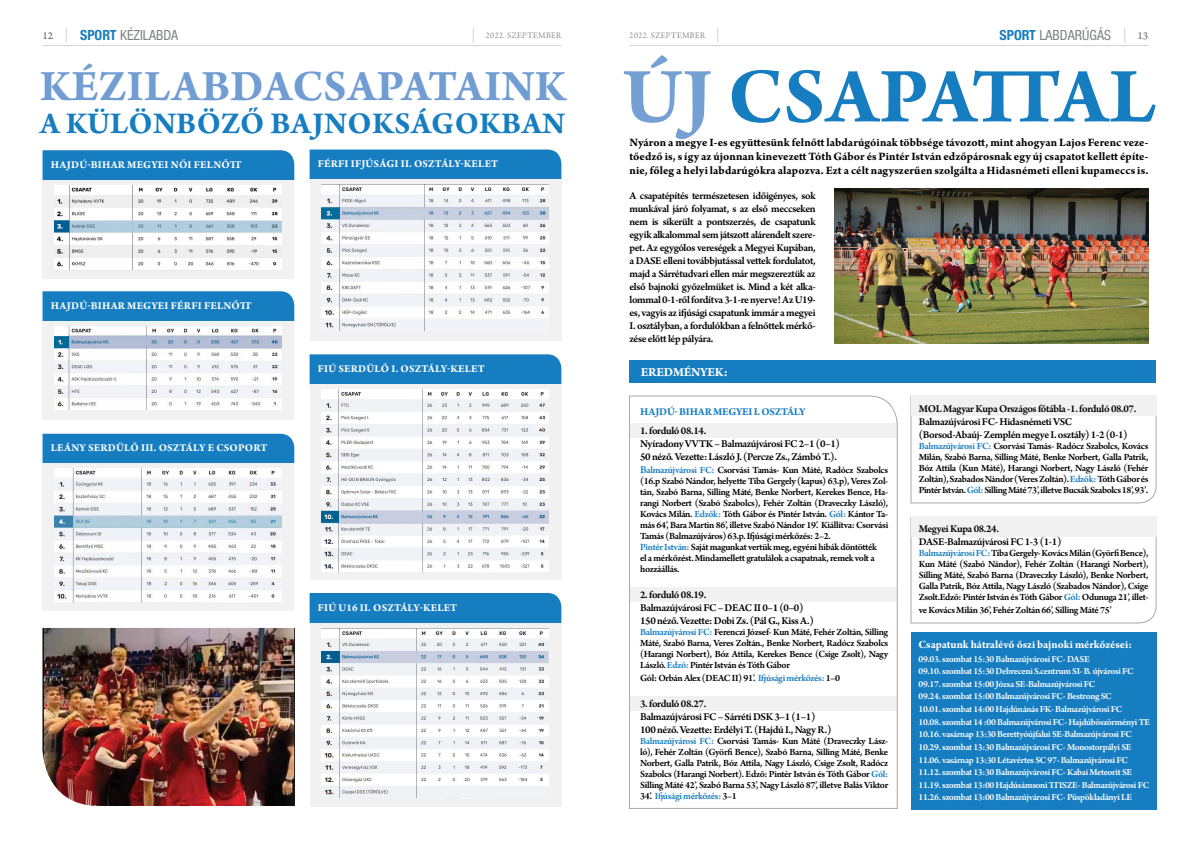
<style>
.page{position:relative;width:1191px;height:842px;background:#fff}
.page>*{position:absolute;margin:0;border:0;box-sizing:border-box;transform-origin:0 0}
.t1{font:700 82.8px "Arno Pro";letter-spacing:.01em;color:#167dc1}
.t2{font:700 46px "Arno Pro";letter-spacing:.01em;color:#719dd3}
.t3{font:700 32px "Arno Pro";letter-spacing:.01em;color:#167dc1}
.t4{font:condensed 14px "Helvetica Neue LT Pro";color:#808285}
.t5{font:700 13px "Arno Pro";letter-spacing:-.02em;color:#fff}
.t6{font:700 12px/14.4px "Arno Pro";letter-spacing:.01em;color:#000;text-align:justify}
.t7{font:700 11.7px "Arno Pro";color:#fff}
.t8{font:600 11px/13px "Arno Pro";letter-spacing:-.035em;color:#000}
.t9{font:700 11px "Arno Pro";letter-spacing:.02em;color:#fff}
.t10{font:700 11px "Arno Pro";letter-spacing:-.02em;color:#167dc1}
.t11{font:11px "Arno Pro Caption";color:#6d6e71}
.t12{font:600 10px/11px "Arno Pro";letter-spacing:-.035em;color:#000;text-align:justify}
.t13{font:600 9.7px/12.6px "Arno Pro";letter-spacing:-.03em;color:#fff}
.t14{font:9px "Arno Pro Light Display";letter-spacing:.06em;color:#6d6e71}
.s1{font-weight:700;color:#167dc1}
.s2{color:#75a0d4}
.s3{font-size:11px;color:#167dc1}
.s4{color:#167dc1}
.s5{font-size:11px}
</style>
<div class="page">
<div style="left:911px;top:632px;width:245px;height:178px;background:#167dc1"></div>
<div style="left:629px;top:360px;width:527px;height:23px;background:#167dc1"></div>
<svg style="left:910px;top:516px;width:246px;height:107px"></svg>
<svg style="left:910px;top:395px;width:246px;height:108px"></svg>
<div style="left:911px;top:395px;width:245px;height:21px;background:#f1f1f2"></div>
<div style="left:911px;top:516px;width:245px;height:21px;background:#f1f1f2"></div>
<svg style="left:629px;top:396px;width:268px;height:413px"></svg>
<hr style="left:43px;top:45px;width:518px;height:1px;background:#d1d3d4">
<svg style="left:66px;top:28px;width:1px;height:14px"></svg>
<svg style="left:473px;top:28px;width:1px;height:14px"></svg>
<hr style="left:629px;top:45px;width:519px;height:1px;background:#d1d3d4">
<svg style="left:717px;top:28px;width:1px;height:14px"></svg>
<svg style="left:1124px;top:28px;width:1px;height:14px"></svg>
<img style="left:835px;top:189px;width:313px;height:154px">
<div style="left:43px;top:150px;width:251px;height:30px;background:#167dc1"></div>
<div style="left:43px;top:180px;width:251px;height:99px;background:#f1f1f2"></div>
<img style="left:55px;top:185px;width:227px;height:85px">
<div style="left:310px;top:354px;width:251px;height:30px;background:#167dc1"></div>
<div style="left:310px;top:384px;width:251px;height:196px;background:#f1f1f2"></div>
<img style="left:322px;top:390px;width:227px;height:182px">
<div style="left:43px;top:291px;width:251px;height:30px;background:#167dc1"></div>
<div style="left:43px;top:321px;width:251px;height:99px;background:#f1f1f2"></div>
<img style="left:55px;top:326px;width:227px;height:84px">
<div style="left:43px;top:434px;width:251px;height:30px;background:#167dc1"></div>
<div style="left:43px;top:464px;width:251px;height:147px;background:#f1f1f2"></div>
<img style="left:55px;top:469px;width:227px;height:133px">
<div style="left:310px;top:593px;width:251px;height:30px;background:#167dc1"></div>
<div style="left:310px;top:623px;width:251px;height:183px;background:#f1f1f2"></div>
<img style="left:322px;top:628px;width:227px;height:170px">
<div style="left:310px;top:150px;width:251px;height:30px;background:#167dc1"></div>
<div style="left:310px;top:180px;width:251px;height:161px;background:#f1f1f2"></div>
<img style="left:322px;top:185px;width:227px;height:145px">
<img style="left:43px;top:628px;width:252px;height:178px">
<p class="t11" style="left:42px;top:29px;width:12px">12</p>
<h3 class="t4" style="left:80px;top:27px;width:47px"><span class="s1">SPORT</span> KÉZILA</h3>
<h3 class="t4" style="left:156px;top:27px;width:24px">BDA</h3>
<p class="t14" style="left:486px;top:30px;width:77px">2022. SZEPTEMBER</p>
<h2 class="t2" style="left:40px;top:59px;width:527px">Kézilabdacsapataink</h2>
<h3 class="t3" style="left:40px;top:105px;width:526px">a különböző bajnokságokban</h3>
<p class="t9" style="left:51px;top:158px;width:192px">Hajdú-Bihar megyei női felnőtt</p>
<p class="t9" style="left:318px;top:157px;width:178px">Férfi Ifjúsági II . osztály-Kelet</p>
<p class="t9" style="left:51px;top:299px;width:203px">Hajdú-Bihar megyei férfi felnőtt</p>
<p class="t9" style="left:51px;top:442px;width:215px">Leány serdülő III. osztály E csoport</p>
<p class="t9" style="left:318px;top:362px;width:165px">Fiú Serdülő I. osztály-Kelet</p>
<p class="t9" style="left:318px;top:601px;width:137px">Fiú U16 II. osztály-Kelet</p>
<p class="t14" style="left:629px;top:30px;width:77px">2022. SZEPTEMBER</p>
<h3 class="t4" style="left:999px;top:27px;width:98px"><span class="s1">SPORT</span> LABDARÚGÁS</h3>
<p class="t11" style="left:1137px;top:29px;width:12px">13</p>
<h1 class="t1" style="left:623px;top:48px;width:534px"><span class="s2">Új</span> csapattal</h1>
<p class="t6" style="left:629px;top:135px;width:520px">Nyáron a megye I-es együttesünk felnőtt labdarúgóinak többsége távozott, mint ahogyan Lajos Ferenc veze&shy;tőedző is, s így az újonnan kinevezett Tóth Gábor és Pintér István edzőpárosnak egy új csapatot kellett építe&shy;nie, főleg a helyi labdarúgókra alapozva. Ezt a célt nagyszerűen szolgálta a Hidasnémeti elleni kupameccs is.</p>
<p class="t8" style="left:629px;top:190px;width:188px;text-align:justify">A csapatépítés természetesen időigényes, sok munkával járó folyamat, s az első meccseken nem is sikerült a pontszerzés, de csapatunk egyik alkalommal sem játszott alárendelt szere&shy;pet. Az egygólos vereségek a Megyei Kupában, a DASE elleni továbbjutással vettek fordulatot, majd a Sárrétudvari ellen már megszereztük az első bajnoki győzelmüket is. Mind a két alka&shy;lommal 0-1-ről fordítva 3-1-re nyerve! Az U19- es, vagyis az ifjúsági csapatunk immár a megyei I. osztályban, a fordulókban a felnőttek mérkő&shy;zése előtt lép pályára.</p>
<h3 class="t5" style="left:641px;top:364px;width:88px">Eredmények:</h3>
<p class="t10" style="left:640px;top:405px;width:167px">Hajdú- Bihar megyei I. osztály</p>
<p class="t8" style="left:640px;top:424px;width:201px">1. forduló 08.14.<br>Nyíradony VVTK – Balmazújvárosi FC 2–1 (0–1)<br>50 néző. Vezette: László J. (Percze Zs., Zámbó T.).</p>
<p class="t12" style="left:640px;top:465px;width:250px;text-align:left"><span class="s3">B</span><span class="s4">almazújvárosi FC:</span> Csorvási Tamás- Kun Máté, Radócz Szabolcs (16.p Szabó Nándor, helyette Tiba Gergely (kapus) 63.p), Veres Zol&shy;tán, Szabó Barna, Silling Máté, Benke Norbert, Kerekes Bence, Ha&shy;rangi Norbert (Szabó Szabolcs), Fehér Zoltán (Draveczky László), Kovács Milán. <span class="s4">Edzők:</span> Tóth Gábor és Pintér István. <span class="s4">Gól:</span> Kántor Ta&shy;más 64’, Bara Martin 86’, illetve Szabó Nándor 19’. Kiállítva: Csorvási Tamás (Balmazújváros) 63.p. Ifjúsági mérkőzés: 2–2.<br><span class="s4">Pintér István:</span> Saját magunkat vertük meg, egyéni hibák döntötték<br>el a mérkőzést. Mindamellett gratulálok a csapatnak, remek volt a hozzáállás.</p>
<p class="t8" style="left:640px;top:588px;width:175px">2. forduló 08.19.<br>Balmazújvárosi FC – DEAC II 0–1 (0–0)<br>150 néző. Vezette: Dobi Zs. (Pál G., Kiss A.)</p>
<p class="t12" style="left:640px;top:627px;width:250px"><span class="s4">Balmazújvárosi FC:</span> Ferenczi József- Kun Máté, Fehér Zoltán, Silling Máté, Szabó Barna, Veres Zoltán., Benke Norbert, Radócz Szabolcs (Harangi Norbert), Bóz Attila, Kerekes Bence (Csige Zsolt), Nagy László. <span class="s4">Edző:</span> Pintér István és Tóth Gábor</p>
<p class="t12" style="left:640px;top:673px;width:201px">Gól: Orbán Alex (DEAC II) 91’. <span class="s4">Ifjúsági mérkőzés:</span> 1–0</p>
<p class="t8" style="left:640px;top:697px;width:193px">3. forduló 08.27.<br>Balmazújvárosi FC – Sárréti DSK 3–1 (1–1)<br>100 néző. Vezette: Erdélyi T. (Hajdú I., Nagy R.)</p>
<p class="t12" style="left:640px;top:736px;width:250px"><span class="s4">Balmazújvárosi FC:</span> Csorvási Tamás- Kun Máté (Draveczky Lász&shy;ló), Fehér Zoltán (Györfi Bence), Szabó Barna, Silling Máté, Benke Norbert, Galla Patrik, Bóz Attila, Nagy László, Csige Zsolt, Radócz Szabolcs (Harangi Norbert). Edző: Pintér István és Tóth Gábor <span class="s4">Gól:<br></span>Silling Máté 42’, Szabó Barna 53’, Nagy László 87’, illetve Balás Viktor 34’. <span class="s4">Ifjúsági mérkőzés:</span> 3–1</p>
<p class="t8" style="left:918px;top:403px;width:219px">MOL Magyar Kupa Országos főtábla -1. forduló 08.07.<br>Balmazújvárosi FC- Hidasnémeti VSC (Borsod-Abaúj- Zemplén megye I. osztály) 1-2 (0-1)</p>
<p class="t12" style="left:918px;top:441px;width:231px"><span class="s4">Balmazújvárosi FC:</span> Csorvási Tamás- Radócz Szabolcs, Kovács Milán, Szabó Barna, Silling Máté, Benke Norbert, Galla Patrik, Bóz Attila (Kun Máté), Harangi Norbert, Nagy László (Fehér Zoltán), Szabados Nándor (Veres Zoltán). <span class="s4">Edzők:</span> Tóth Gábor és Pintér István. <span class="s4">Gól:</span> Silling Máté 73’, illetve Bucsák Szabolcs 18’, 93’<span class="s5">.</span></p>
<p class="t8" style="left:918px;top:523px;width:144px">Megyei Kupa 08.24.<br>DASE-Balmazújvárosi FC 1-3 (1-1)</p>
<p class="t12" style="left:918px;top:548px;width:231px"><span class="s4">Balmazújvárosi FC:</span> Tiba Gergely- Kovács Milán (Györfi Bence), Kun Máté (Szabó Nándor), Fehér Zoltán (Harangi Norbert), Silling Máté, Szabó Barna (Draveczky László), Benke Norbert, Galla Patrik, Bóz Attila, Nagy László (Szabados Nándor), Csige Zsolt.Edző: Pintér István és Tóth Gábor <span class="s4">Gól:</span> Odunuga 21’, illet-</p>
<p class="t12" style="left:918px;top:605px;width:194px">ve Kovács Milán 36’, Fehér Zoltán 66’, Silling Máté 75’</p>
<p class="t7" style="left:918px;top:638px;width:215px">Csapatunk hátralévő őszi bajnoki mérkőzései:</p>
<p class="t13" style="left:918px;top:653px;width:233px">09.03. szombat 15:30 Balmazújvárosi FC- DASE<br>09.10. szombat 15:30 Debreceni S.centrum SI- B. újvárosi FC 09.17. szombat 15:00 Józsa SE-Balmazújvárosi FC<br>09.24. szombat 15:00 Balmazújvárosi FC- Bestrong SC<br>10.01. szombat 14:00 Hajdúnánás FK- Balmazújvárosi FC<br>10.08. szombat 14 :00 Balmazújvárosi FC- Hajdúböszörményi TE 10.16. vasárnap 13:30 Berettyóújfalui SE-Balmazújvárosi FC 10.29. szombat 13:30 Balmazújvárosi FC- Monostorpályi SE 11.06. vasárnap 13:30 Létavértes SC 97- Balmazújvárosi FC 11.12. szombat 13:30 Balmazújvárosi FC- Kabai Meteorit SE 11.19. szombat 13:00 Hajdúsámsoni TTISZE- Balmazújvárosi FC 11.26. szombat 13:00 Balmazújvárosi FC- Püspökladányi LE</p>
</div>
